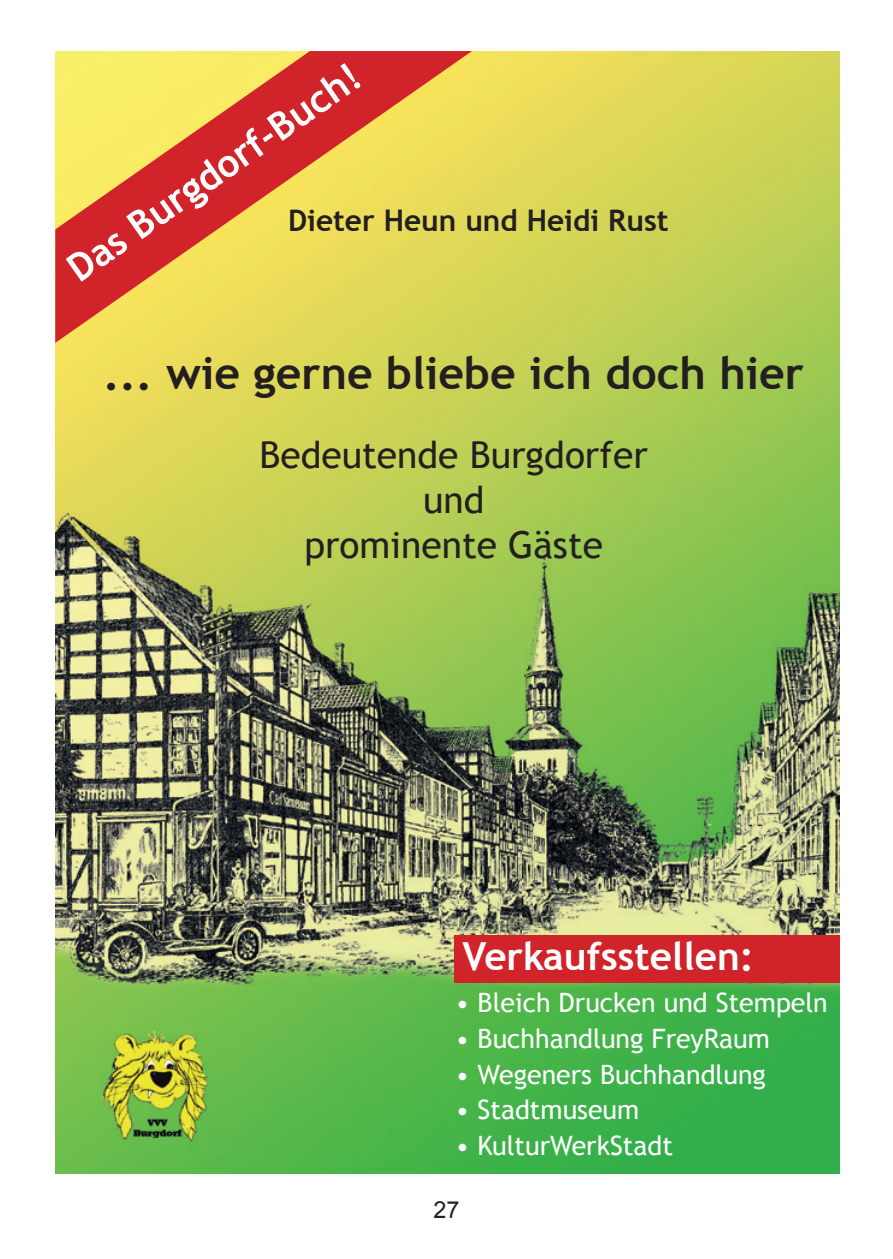
<style>
.page{position:relative;width:893px;height:1259px;background:#fff}
.page>*{position:absolute;margin:0;border:0;box-sizing:border-box;transform-origin:0 0}
.t1{font:700 44.7px "Trebuchet MS";color:#231f20}
.t2{font:700 38.7px "Trebuchet MS";color:#fff}
.t3{font:37.2px/44.7px "Trebuchet MS";color:#231f20;text-align:center}
.t4{font:700 29.7px "Trebuchet MS";color:#231f20}
.t5{font:26.7px "Trebuchet MS";color:#fff}
.t6{font:23.4px "Arial";color:#231f20}
</style>
<div class="page">
<img style="left:55px;top:51px;width:785px;height:1123px">
<div style="left:455px;top:935px;width:385px;height:47px;background:#d1232a"></div>
<svg style="left:55px;top:51px;width:417px;height:292px;background:#e5a64d"></svg>
<h2 class="t2" style="left:58px;top:252px;width:350px;rotate:-35deg">Das Burgdorf-Buch!</h2>
<p class="t4" style="left:288px;top:201px;width:382px">Dieter Heun und Heidi Rust</p>
<h1 class="t1" style="left:104px;top:345px;width:702px">... wie gerne bliebe ich doch hier</h1>
<h3 class="t3" style="left:259px;top:433px;width:390px">Bedeutende Burgdorfer und<br>prominente Gäste</h3>
<h2 class="t2" style="left:462px;top:932px;width:293px">Verkaufsstellen:</h2>
<p class="t5" style="left:456px;top:986px;width:374px">• Bleich Drucken und Stempeln</p>
<p class="t5" style="left:456px;top:1022px;width:316px">• Buchhandlung FreyRaum</p>
<p class="t5" style="left:456px;top:1058px;width:312px">• Wegeners Buchhandlung</p>
<p class="t5" style="left:456px;top:1094px;width:185px">• Stadtmuseum</p>
<p class="t5" style="left:456px;top:1130px;width:219px">• KulturWerkStadt</p>
<p class="t6" style="left:433px;top:1194px;width:28px">27</p>
</div>
